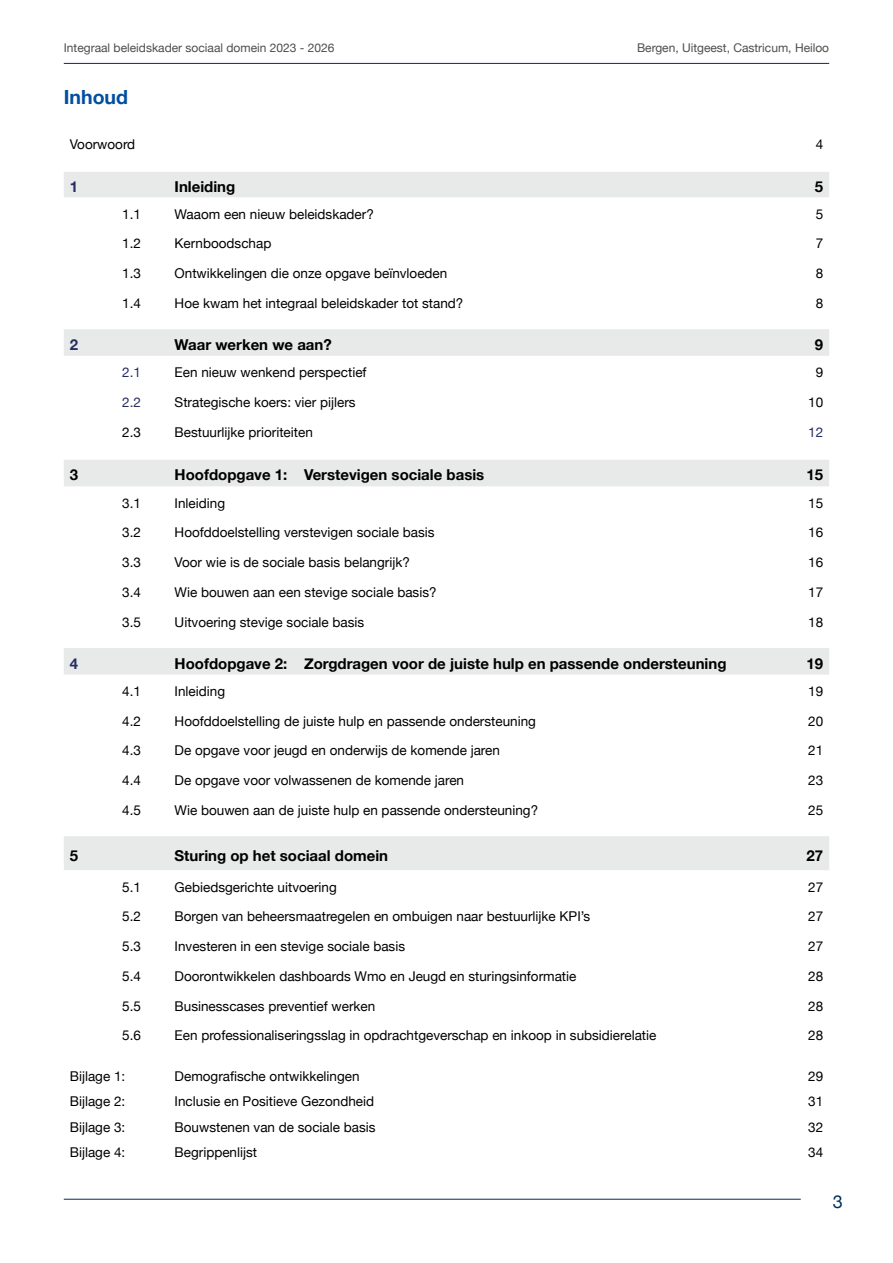
<style>
.page{position:relative;width:893px;height:1263px;background:#fff}
.page>*{position:absolute;margin:0;border:0;box-sizing:border-box;transform-origin:0 0}
.Subkop{font:700 19.5px "Helvetica Neue";color:#004f9f}
.t1{font:18px "Helvetica Neue";color:#00305b}
.t2{font:700 15px "Helvetica Neue";color:#000}
.t3{font:700 15px "Helvetica Neue";color:#272e62}
.Inhoudsopgave_vet{font:13.5px "Helvetica Neue";color:#000}
.t4{font:13.5px "Helvetica Neue";color:#272e62}
.t5{font:12px "Helvetica Neue";color:#4d4d4d}
</style>
<div class="page">
<hr style="left:64px;top:1199px;width:765px;height:1px;background:#00305b">
<div style="left:802px;top:1162px;width:74px;height:74px;background:#fff;border-radius:50%"></div>
<div style="left:801px;top:1161px;width:76px;height:76px;border:3px solid #fff;border-radius:50%"></div>
<hr style="left:64px;top:63px;width:765px;height:1px;background:#00305b">
<svg style="left:64px;top:172px;width:765px;height:698px"></svg>
<p class="t5" style="left:64px;top:39px;width:272px">Integraal beleidskader sociaal domein 2023 - 2026</p>
<p class="t5" style="left:637px;top:39px;width:194px">Bergen, Uitgeest, Castricum, Heiloo</p>
<p class="Subkop" style="left:64px;top:82px;width:66px">Inhoud</p>
<p class="Inhoudsopgave_vet" style="left:70px;top:134px;width:67px">Voorwoord</p>
<p class="Inhoudsopgave_vet" style="left:816px;top:134px;width:9px">4</p>
<p class="t3" style="left:70px;top:175px;width:10px">1</p>
<p class="t2" style="left:175px;top:175px;width:62px">Inleiding</p>
<p class="t2" style="left:815px;top:175px;width:10px">5</p>
<p class="Inhoudsopgave_vet" style="left:122px;top:204px;width:20px">1.1</p>
<p class="Inhoudsopgave_vet" style="left:175px;top:204px;width:201px">Waaom een nieuw beleidskader?</p>
<p class="Inhoudsopgave_vet" style="left:816px;top:204px;width:9px">5</p>
<p class="Inhoudsopgave_vet" style="left:122px;top:234px;width:20px">1.2</p>
<p class="Inhoudsopgave_vet" style="left:175px;top:234px;width:98px">Kernboodschap</p>
<p class="Inhoudsopgave_vet" style="left:816px;top:234px;width:9px">7</p>
<p class="Inhoudsopgave_vet" style="left:122px;top:264px;width:20px">1.3</p>
<p class="Inhoudsopgave_vet" style="left:175px;top:264px;width:274px">Ontwikkelingen die onze opgave beïnvloeden</p>
<p class="Inhoudsopgave_vet" style="left:816px;top:264px;width:9px">8</p>
<p class="Inhoudsopgave_vet" style="left:122px;top:293px;width:20px">1.4</p>
<p class="Inhoudsopgave_vet" style="left:175px;top:293px;width:290px">Hoe kwam het integraal beleidskader tot stand?</p>
<p class="Inhoudsopgave_vet" style="left:816px;top:293px;width:9px">8</p>
<p class="t3" style="left:70px;top:333px;width:10px">2</p>
<p class="t2" style="left:175px;top:333px;width:159px">Waar werken we aan?</p>
<p class="t2" style="left:815px;top:333px;width:10px">9</p>
<p class="t4" style="left:122px;top:363px;width:20px">2.1</p>
<p class="Inhoudsopgave_vet" style="left:175px;top:363px;width:194px">Een nieuw wenkend perspectief</p>
<p class="Inhoudsopgave_vet" style="left:816px;top:363px;width:9px">9</p>
<p class="t4" style="left:122px;top:392px;width:20px">2.2</p>
<p class="Inhoudsopgave_vet" style="left:175px;top:392px;width:182px">Strategische koers: vier pijlers</p>
<p class="Inhoudsopgave_vet" style="left:808px;top:392px;width:17px">10</p>
<p class="Inhoudsopgave_vet" style="left:122px;top:422px;width:20px">2.3</p>
<p class="Inhoudsopgave_vet" style="left:175px;top:422px;width:140px">Bestuurlijke prioriteiten</p>
<p class="t4" style="left:808px;top:422px;width:17px">12</p>
<p class="t2" style="left:70px;top:463px;width:10px">3</p>
<p class="t2" style="left:175px;top:463px;width:311px">Hoofdopgave 1: Verstevigen sociale basis</p>
<p class="t2" style="left:806px;top:463px;width:18px">15</p>
<p class="Inhoudsopgave_vet" style="left:122px;top:493px;width:20px">3.1</p>
<p class="Inhoudsopgave_vet" style="left:175px;top:493px;width:52px">Inleiding</p>
<p class="Inhoudsopgave_vet" style="left:808px;top:493px;width:17px">15</p>
<p class="Inhoudsopgave_vet" style="left:122px;top:523px;width:20px">3.2</p>
<p class="Inhoudsopgave_vet" style="left:175px;top:523px;width:261px">Hoofddoelstelling verstevigen sociale basis</p>
<p class="Inhoudsopgave_vet" style="left:808px;top:523px;width:17px">16</p>
<p class="Inhoudsopgave_vet" style="left:122px;top:553px;width:20px">3.3</p>
<p class="Inhoudsopgave_vet" style="left:175px;top:553px;width:237px">Voor wie is de sociale basis belangrijk?</p>
<p class="Inhoudsopgave_vet" style="left:808px;top:553px;width:17px">16</p>
<p class="Inhoudsopgave_vet" style="left:122px;top:582px;width:20px">3.4</p>
<p class="Inhoudsopgave_vet" style="left:175px;top:582px;width:264px">Wie bouwen aan een stevige sociale basis?</p>
<p class="Inhoudsopgave_vet" style="left:808px;top:582px;width:17px">17</p>
<p class="Inhoudsopgave_vet" style="left:122px;top:612px;width:20px">3.5</p>
<p class="Inhoudsopgave_vet" style="left:175px;top:612px;width:191px">Uitvoering stevige sociale basis</p>
<p class="Inhoudsopgave_vet" style="left:808px;top:612px;width:17px">18</p>
<p class="t3" style="left:70px;top:651px;width:10px">4</p>
<p class="t2" style="left:175px;top:651px;width:553px">Hoofdopgave 2: Zorgdragen voor de juiste hulp en passende ondersteuning</p>
<p class="t2" style="left:806px;top:651px;width:18px">19</p>
<p class="Inhoudsopgave_vet" style="left:122px;top:681px;width:20px">4.1</p>
<p class="Inhoudsopgave_vet" style="left:175px;top:681px;width:52px">Inleiding</p>
<p class="Inhoudsopgave_vet" style="left:808px;top:681px;width:17px">19</p>
<p class="Inhoudsopgave_vet" style="left:122px;top:711px;width:20px">4.2</p>
<p class="Inhoudsopgave_vet" style="left:175px;top:711px;width:363px">Hoofddoelstelling de juiste hulp en passende ondersteuning</p>
<p class="Inhoudsopgave_vet" style="left:808px;top:711px;width:17px">20</p>
<p class="Inhoudsopgave_vet" style="left:122px;top:741px;width:20px">4.3</p>
<p class="Inhoudsopgave_vet" style="left:175px;top:741px;width:327px">De opgave voor jeugd en onderwijs de komende jaren</p>
<p class="Inhoudsopgave_vet" style="left:808px;top:741px;width:17px">21</p>
<p class="Inhoudsopgave_vet" style="left:122px;top:771px;width:20px">4.4</p>
<p class="Inhoudsopgave_vet" style="left:175px;top:771px;width:291px">De opgave voor volwassenen de komende jaren</p>
<p class="Inhoudsopgave_vet" style="left:808px;top:771px;width:17px">23</p>
<p class="Inhoudsopgave_vet" style="left:122px;top:800px;width:20px">4.5</p>
<p class="Inhoudsopgave_vet" style="left:175px;top:800px;width:365px">Wie bouwen aan de juiste hulp en passende ondersteuning?</p>
<p class="Inhoudsopgave_vet" style="left:808px;top:800px;width:17px">25</p>
<p class="t2" style="left:70px;top:843px;width:10px">5</p>
<p class="t2" style="left:175px;top:843px;width:215px">Sturing op het sociaal domein</p>
<p class="t2" style="left:806px;top:843px;width:18px">27</p>
<p class="Inhoudsopgave_vet" style="left:122px;top:877px;width:20px">5.1</p>
<p class="Inhoudsopgave_vet" style="left:175px;top:877px;width:164px">Gebiedsgerichte uitvoering</p>
<p class="Inhoudsopgave_vet" style="left:808px;top:877px;width:17px">27</p>
<p class="Inhoudsopgave_vet" style="left:122px;top:907px;width:20px">5.2</p>
<p class="Inhoudsopgave_vet" style="left:175px;top:907px;width:417px">Borgen van beheersmaatregelen en ombuigen naar bestuurlijke KPI’s</p>
<p class="Inhoudsopgave_vet" style="left:808px;top:907px;width:17px">27</p>
<p class="Inhoudsopgave_vet" style="left:122px;top:936px;width:20px">5.3</p>
<p class="Inhoudsopgave_vet" style="left:175px;top:936px;width:232px">Investeren in een stevige sociale basis</p>
<p class="Inhoudsopgave_vet" style="left:808px;top:936px;width:17px">27</p>
<p class="Inhoudsopgave_vet" style="left:122px;top:966px;width:20px">5.4</p>
<p class="Inhoudsopgave_vet" style="left:175px;top:966px;width:403px">Doorontwikkelen dashboards Wmo en Jeugd en sturingsinformatie</p>
<p class="Inhoudsopgave_vet" style="left:808px;top:966px;width:17px">28</p>
<p class="Inhoudsopgave_vet" style="left:122px;top:996px;width:20px">5.5</p>
<p class="Inhoudsopgave_vet" style="left:175px;top:996px;width:202px">Businesscases preventief werken</p>
<p class="Inhoudsopgave_vet" style="left:808px;top:996px;width:17px">28</p>
<p class="Inhoudsopgave_vet" style="left:122px;top:1026px;width:20px">5.6</p>
<p class="Inhoudsopgave_vet" style="left:175px;top:1026px;width:483px">Een professionaliseringsslag in opdrachtgeverschap en inkoop in subsidierelatie</p>
<p class="Inhoudsopgave_vet" style="left:808px;top:1026px;width:17px">28</p>
<p class="Inhoudsopgave_vet" style="left:70px;top:1066px;width:57px">Bijlage 1:</p>
<p class="Inhoudsopgave_vet" style="left:175px;top:1066px;width:187px">Demografische ontwikkelingen</p>
<p class="Inhoudsopgave_vet" style="left:808px;top:1066px;width:17px">29</p>
<p class="Inhoudsopgave_vet" style="left:70px;top:1092px;width:57px">Bijlage 2:</p>
<p class="Inhoudsopgave_vet" style="left:175px;top:1092px;width:201px">Inclusie en Positieve Gezondheid</p>
<p class="Inhoudsopgave_vet" style="left:808px;top:1092px;width:17px">31</p>
<p class="Inhoudsopgave_vet" style="left:70px;top:1117px;width:57px">Bijlage 3:</p>
<p class="Inhoudsopgave_vet" style="left:175px;top:1117px;width:203px">Bouwstenen van de sociale basis</p>
<p class="Inhoudsopgave_vet" style="left:808px;top:1117px;width:17px">32</p>
<p class="Inhoudsopgave_vet" style="left:70px;top:1143px;width:57px">Bijlage 4:</p>
<p class="Inhoudsopgave_vet" style="left:175px;top:1143px;width:84px">Begrippenlijst</p>
<p class="Inhoudsopgave_vet" style="left:808px;top:1143px;width:17px">34</p>
<h2 class="t1" style="left:833px;top:1188px;width:12px">3</h2>
</div>
